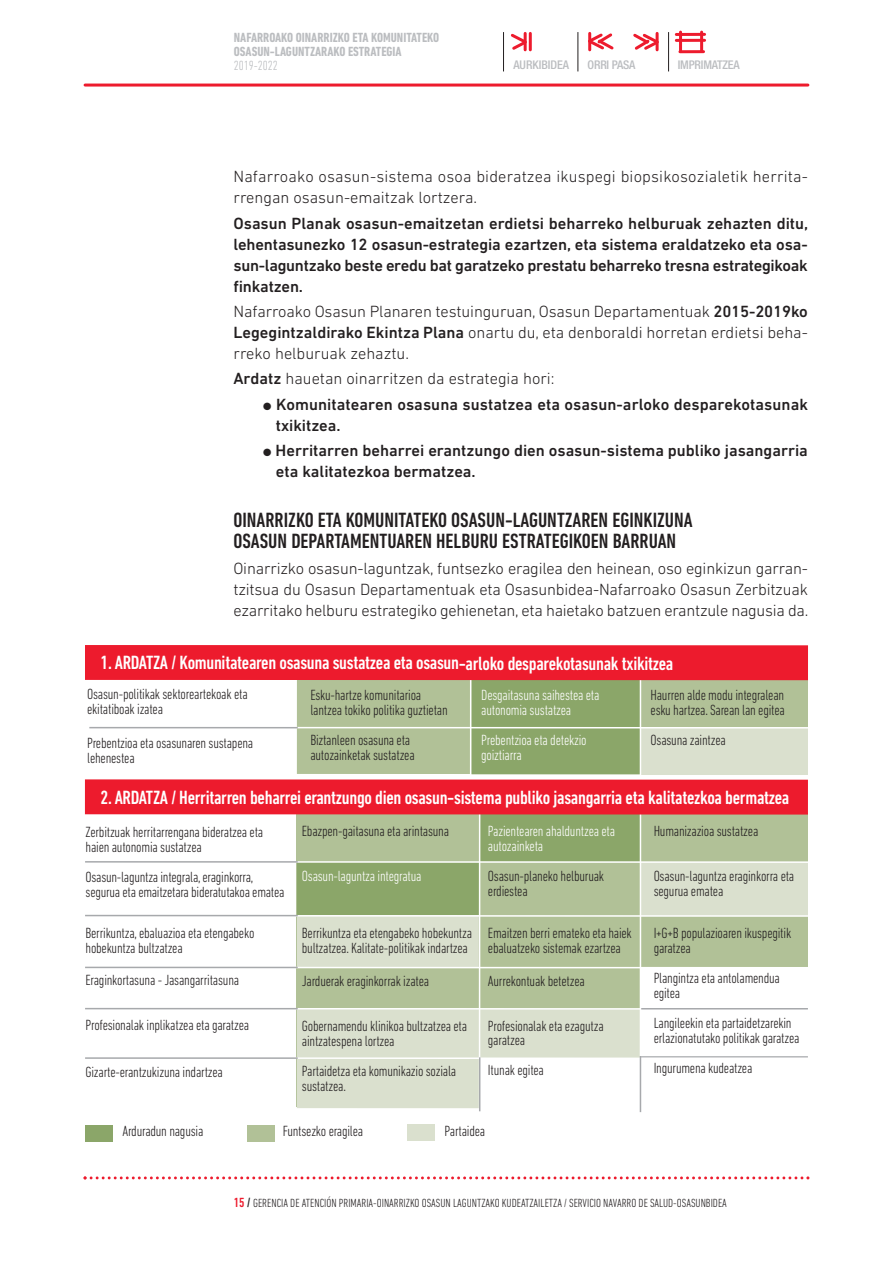
<style>
.page{position:relative;width:893px;height:1263px;background:#fff}
.page>*{position:absolute;margin:0;border:0;box-sizing:border-box;transform-origin:0 0}
.t1{font:500 condensed 21px/21px "DIN Next LT Pro";color:#231f20}
.t2{font:500 condensed 19.5px "DIN Next LT Pro";letter-spacing:-.015em;color:#fff}
.t3{font:300 16.5px/21px "DIN Next LT Pro";color:#231f20;text-align:justify}
.t4{font:500 16.5px/21px "DIN Next LT Pro";color:#231f20}
.t5{font:300 condensed 15px/15px "DIN Next LT Pro";letter-spacing:-.015em;color:#231f20}
.t6{font:300 condensed 15px/15px "DIN Next LT Pro";letter-spacing:-.015em;color:#fff}
.t7{font:700 condensed 13.5px/14.2px "DIN Next LT Pro";color:#bbbdc0}
.t8{font:300 condensed 13.5px "DIN Next LT Pro";color:#bbbdc0}
.t9{font:300 condensed 12px "DIN Next LT Pro";color:#231f20}
.t10{font:500 condensed 12px "Helvetica Neue";letter-spacing:-.015em;color:#bbbdc0}
.s1{font-weight:500}
.s2{font-weight:500;font-size:13.5px;color:#ed1b2d}
.s3{font-weight:500;font-size:13.5px}
</style>
<div class="page">
<div style="left:297px;top:813px;width:511px;height:294px;background:#b1c197"></div>
<hr style="left:85px;top:84px;width:723px;height:3px;background:#ed1b2d">
<svg style="left:84px;top:1176px;width:725px;height:3px"></svg>
<div style="left:297px;top:679px;width:511px;height:95px;background:#b1c197"></div>
<div style="left:641px;top:728px;width:167px;height:46px;background:#dae0ce"></div>
<div style="left:297px;top:915px;width:182px;height:52px;background:#dae0ce"></div>
<div style="left:471px;top:1009px;width:169px;height:49px;background:#dae0ce"></div>
<div style="left:471px;top:1059px;width:169px;height:53px;background:#fff"></div>
<div style="left:640px;top:862px;width:168px;height:53px;background:#dae0ce"></div>
<div style="left:641px;top:967px;width:167px;height:145px;background:#fff"></div>
<div style="left:471px;top:679px;width:169px;height:95px;background:#8ba669"></div>
<div style="left:297px;top:863px;width:182px;height:52px;background:#8ba669"></div>
<div style="left:480px;top:810px;width:160px;height:52px;background:#8ba669"></div>
<div style="left:297px;top:1009px;width:182px;height:49px;background:#dae0ce"></div>
<div style="left:297px;top:1059px;width:182px;height:49px;background:#dae0ce"></div>
<hr style="left:282px;top:727px;width:537px;height:1px;background:#fff">
<hr style="left:89px;top:727px;width:209px;height:1px;background:#a7a9ac">
<hr style="left:281px;top:915px;width:538px;height:2px;background:#fff">
<hr style="left:281px;top:967px;width:538px;height:1px;background:#fff">
<hr style="left:281px;top:1008px;width:360px;height:1px;background:#fff">
<hr style="left:640px;top:1008px;width:168px;height:1px;background:#a7a9ac">
<hr style="left:640px;top:1056px;width:168px;height:2px;background:#a7a9ac">
<hr style="left:281px;top:1057px;width:538px;height:2px;background:#fff">
<hr style="left:281px;top:861px;width:538px;height:2px;background:#fff">
<hr style="left:640px;top:679px;width:1px;height:97px;background:#fff">
<hr style="left:470px;top:679px;width:1px;height:97px;background:#fff">
<div style="left:85px;top:645px;width:723px;height:35px;background:#ed1b2d"></div>
<hr style="left:479px;top:813px;width:1px;height:298px;background:#fff">
<hr style="left:640px;top:813px;width:1px;height:243px;background:#fff">
<hr style="left:640px;top:1056px;width:1px;height:56px;background:#a7a9ac">
<hr style="left:479px;top:1057px;width:1px;height:54px;background:#a7a9ac">
<div style="left:85px;top:779px;width:723px;height:35px;background:#ed1b2d"></div>
<hr style="left:85px;top:861px;width:213px;height:2px;background:#a7a9ac">
<hr style="left:85px;top:915px;width:213px;height:1px;background:#a7a9ac">
<hr style="left:85px;top:967px;width:213px;height:1px;background:#a7a9ac">
<hr style="left:85px;top:1008px;width:213px;height:1px;background:#a7a9ac">
<hr style="left:85px;top:1057px;width:213px;height:2px;background:#a7a9ac">
<div style="left:85px;top:1125px;width:28px;height:17px;background:#8ba669"></div>
<div style="left:247px;top:1125px;width:28px;height:17px;background:#b1c197"></div>
<div style="left:407px;top:1124px;width:28px;height:17px;background:#dae0ce"></div>
<hr style="left:668px;top:32px;width:1px;height:39px;background:#231f20">
<hr style="left:679px;top:32px;width:3px;height:19px;background:#ed1b2d">
<hr style="left:700px;top:32px;width:3px;height:19px;background:#ed1b2d">
<hr style="left:676px;top:39px;width:29px;height:3px;background:#ed1b2d">
<hr style="left:676px;top:33px;width:29px;height:3px;background:#ed1b2d">
<hr style="left:680px;top:50px;width:23px;height:3px;background:#ed1b2d">
<svg style="left:510px;top:32px;width:19px;height:20px"></svg>
<hr style="left:524px;top:33px;width:3px;height:17px;background:#ed1b2d">
<hr style="left:529px;top:33px;width:3px;height:17px;background:#ed1b2d">
<svg style="left:588px;top:32px;width:26px;height:20px"></svg>
<hr style="left:588px;top:33px;width:3px;height:17px;background:#ed1b2d">
<svg style="left:633px;top:32px;width:26px;height:20px"></svg>
<hr style="left:656px;top:33px;width:3px;height:17px;background:#ed1b2d">
<hr style="left:578px;top:32px;width:1px;height:39px;background:#231f20">
<hr style="left:503px;top:32px;width:1px;height:39px;background:#231f20">
<p class="t7" style="left:234px;top:30px;width:207px">NAFARROAKO OINARRIZKO ETA KOMUNITATEKO<br>OSASUN-LAGUNTZARAKO ESTRATEGIA</p>
<p class="t8" style="left:234px;top:61px;width:46px">2019-2022</p>
<p class="t10" style="left:513px;top:61px;width:57px">AURKIBIDEA</p>
<p class="t10" style="left:588px;top:61px;width:49px">ORRI PASA</p>
<p class="t10" style="left:678px;top:61px;width:63px">IMPRIMATZEA</p>
<p class="t3" style="left:233px;top:168px;width:576px">Nafarroako osasun-sistema osoa bideratzea ikuspegi biopsikosozialetik herrita&shy;rrengan osasun-emaitzak lortzera.</p>
<p class="t4" style="left:233px;top:214px;width:576px;text-align:justify">Osasun Planak osasun-emaitzetan erdietsi beharreko helburuak zehazten ditu, lehentasunezko 12 osasun-estrategia ezartzen, eta sistema eraldatzeko eta osa&shy;sun-laguntzako beste eredu bat garatzeko prestatu beharreko tresna estrategikoak finkatzen.</p>
<p class="t3" style="left:233px;top:302px;width:576px">Nafarroako Osasun Planaren testuinguruan, Osasun Departamentuak <span class="s1">2015-2019ko Legegintzaldirako Ekintza Plana</span> onartu du, eta denboraldi horretan erdietsi beha&shy;rreko helburuak zehaztu.</p>
<p class="t3" style="left:233px;top:370px;width:323px"><span class="s1">Ardatz</span> hauetan oinarritzen da estrategia hori:</p>
<p class="t4" style="left:276px;top:395px;width:533px;text-indent:-13px">● Komunitatearen osasuna sustatzea eta osasun-arloko desparekotasunak txikitzea.</p>
<p class="t4" style="left:276px;top:441px;width:533px;text-indent:-13px">● Herritarren beharrei erantzungo dien osasun-sistema publiko jasangarria eta kalitatezkoa bermatzea.</p>
<h1 class="t1" style="left:233px;top:512px;width:461px">OINARRIZKO ETA KOMUNITATEKO OSASUN-LAGUNTZAREN EGINKIZUNA<br>OSASUN DEPARTAMENTUAREN HELBURU ESTRATEGIKOEN BARRUAN</h1>
<p class="t3" style="left:233px;top:559px;width:576px">Oinarrizko osasun-laguntzak, funtsezko eragilea den heinean, oso eginkizun garran&shy;tzitsua du Osasun Departamentuak eta Osasunbidea-Nafarroako Osasun Zerbitzuak ezarritako helburu estrategiko gehienetan, eta haietako batzuen erantzule nagusia da.</p>
<h2 class="t2" style="left:101px;top:656px;width:574px">1. ARDATZA / Komunitatearen osasuna sustatzea eta osasun-arloko desparekotasunak txikitzea</h2>
<p class="t5" style="left:310px;top:689px;width:139px">Esku-hartze komunitarioa lantzea tokiko politika guztietan</p>
<p class="t5" style="left:310px;top:734px;width:106px">Biztanleen osasuna eta autozainketak sustatzea</p>
<p class="t5" style="left:87px;top:687px;width:162px">Osasun-politikak sektoreartekoak eta ekitatiboak izatea</p>
<p class="t5" style="left:87px;top:737px;width:168px">Prebentzioa eta osasunaren sustapena lehenestea</p>
<p class="t5" style="left:651px;top:689px;width:136px">Haurren alde modu integralean esku hartzea. Sarean lan egitea</p>
<p class="t5" style="left:651px;top:734px;width:77px">Osasuna zaintzea</p>
<p class="t6" style="left:481px;top:689px;width:120px">Desgaitasuna saihestea eta autonomia sustatzea</p>
<p class="t6" style="left:481px;top:734px;width:107px">Prebentzioa eta detekzio goiztiarra</p>
<h2 class="t2" style="left:101px;top:791px;width:690px">2. ARDATZA / Herritarren beharrei erantzungo dien osasun-sistema publiko jasangarria eta kalitatezkoa bermatzea</h2>
<p class="t5" style="left:86px;top:825px;width:179px">Zerbitzuak herritarrengana bideratzea eta haien autonomia sustatzea</p>
<p class="t5" style="left:86px;top:870px;width:200px">Osasun-laguntza integrala, eraginkorra, segurua eta emaitzetara bideratutakoa ematea</p>
<p class="t5" style="left:86px;top:927px;width:170px">Berrikuntza, ebaluazioa eta etengabeko hobekuntza bultzatzea</p>
<p class="t5" style="left:86px;top:973px;width:155px">Eraginkortasuna - Jasangarritasuna</p>
<p class="t5" style="left:86px;top:1018px;width:165px">Profesionalak inplikatzea eta garatzea</p>
<p class="t5" style="left:86px;top:1066px;width:139px">Gizarte-erantzukizuna indartzea</p>
<p class="t5" style="left:302px;top:825px;width:149px">Ebazpen-gaitasuna eta arintasuna</p>
<p class="t6" style="left:302px;top:870px;width:121px">Osasun-laguntza integratua</p>
<p class="t5" style="left:302px;top:927px;width:172px">Berrikuntza eta etengabeko hobekuntza bultzatzea. Kalitate-politikak indartzea</p>
<p class="t5" style="left:302px;top:975px;width:129px">Jarduerak eraginkorrak izatea</p>
<p class="t5" style="left:302px;top:1020px;width:167px">Gobernamendu klinikoa bultzatzea eta aintzatespena lortzea</p>
<p class="t5" style="left:302px;top:1065px;width:156px">Partaidetza eta komunikazio soziala sustatzea.</p>
<p class="t6" style="left:488px;top:825px;width:129px">Pazientearen ahalduntzea eta autozainketa</p>
<p class="t5" style="left:488px;top:870px;width:118px">Osasun-planeko helburuak erdiestea</p>
<p class="t5" style="left:488px;top:927px;width:145px">Emaitzen berri emateko eta haiek ebaluatzeko sistemak ezartzea</p>
<p class="t5" style="left:488px;top:974px;width:98px">Aurrekontuak betetzea</p>
<p class="t5" style="left:488px;top:1019px;width:117px">Profesionalak eta ezagutza garatzea</p>
<p class="t5" style="left:488px;top:1064px;width:58px">Itunak egitea</p>
<p class="t5" style="left:122px;top:1125px;width:82px">Arduradun nagusia</p>
<p class="t5" style="left:283px;top:1125px;width:82px">Funtsezko eragilea</p>
<p class="t5" style="left:445px;top:1124px;width:42px">Partaidea</p>
<p class="t5" style="left:654px;top:825px;width:106px">Humanizazioa sustatzea</p>
<p class="t5" style="left:654px;top:870px;width:142px">Osasun-laguntza eraginkorra eta segurua ematea</p>
<p class="t5" style="left:654px;top:927px;width:139px">I+G+B populazioaren ikuspegitik garatzea</p>
<p class="t5" style="left:654px;top:972px;width:128px">Plangintza eta antolamendua egitea</p>
<p class="t5" style="left:654px;top:1017px;width:147px">Langileekin eta partaidetzarekin erlazionatutako politikak garatzea</p>
<p class="t5" style="left:654px;top:1062px;width:100px">Ingurumena kudeatzea</p>
<p class="t9" style="left:234px;top:1199px;width:494px"><span class="s2">15</span> <span class="s3">/</span> GERENCIA DE ATENCIÓN PRIMARIA-OINARRIZKO OSASUN LAGUNTZAKO KUDEATZAILETZA / SERVICIO NAVARRO DE SALUD-OSASUNBIDEA</p>
</div>
